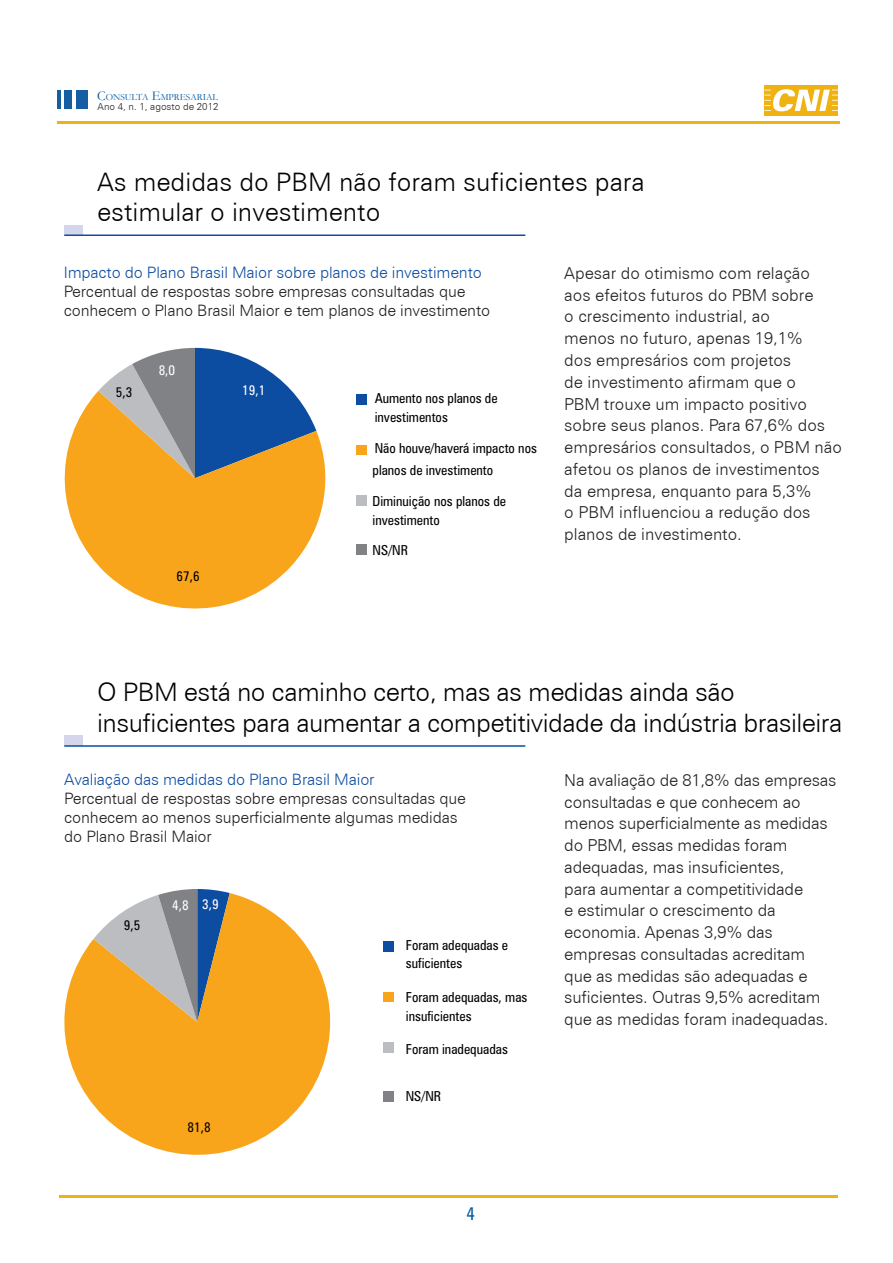
<style>
.page{position:relative;width:893px;height:1263px;background:#fff}
.page>*{position:absolute;margin:0;border:0;box-sizing:border-box;transform-origin:0 0}
.t1{font:300 25.5px/30.6px "Zurich BT";letter-spacing:-.02em;color:#000}
.t2{font:300 25.5px/30.6px "Zurich BT";color:#000}
.t3{font:condensed 18px "Zurich BT";color:#015ca3}
.corpo_texto{font:300 16.5px/21.8px "Zurich BT";letter-spacing:-.01em;color:#231f20}
.graficos{font:300 15.75px/18.8px "Zurich BT";letter-spacing:-.01em;color:#231f20}
.graficos-2{font:300 15.75px "Zurich BT";letter-spacing:-.01em;color:#0d4da1}
.t4{font:condensed 13.8px/19px "Zurich BT";color:#010202}
.t5{font:condensed 13.8px "Zurich BT";color:#fff}
.t6{font:300 9.75px "Zurich BT";color:#231f20}
.t7{font:9.45px "Garamond";color:#015ca3}
.s1{font-size:13.5px}
</style>
<div class="page">
<hr style="left:59px;top:1195px;width:778px;height:3px;background:#efb211">
<hr style="left:58px;top:91px;width:3px;height:18px;background:#165ea4">
<div style="left:65px;top:91px;width:7px;height:18px;background:#165ea4"></div>
<div style="left:76px;top:91px;width:12px;height:18px;background:#165ea4"></div>
<hr style="left:58px;top:122px;width:782px;height:2px;background:#efb211">
<div style="left:764px;top:85px;width:74px;height:30px;background:#efb211"></div>
<svg style="left:764px;top:89px;width:74px;height:22px"></svg>
<svg style="left:64px;top:391px;width:262px;height:218px;fill:#f9a51b"></svg>
<svg style="left:98px;top:348px;width:218px;height:130px;background:#8d8f8c"></svg>
<div style="left:356px;top:394px;width:11px;height:11px;background:#0d4da1"></div>
<div style="left:356px;top:445px;width:11px;height:10px;background:#f9a51b"></div>
<div style="left:356px;top:495px;width:11px;height:11px;background:#bcbdc0"></div>
<div style="left:356px;top:544px;width:11px;height:11px;background:#808285"></div>
<div style="left:64px;top:225px;width:19px;height:10px;background:#d4d6eb"></div>
<div style="left:64px;top:736px;width:19px;height:10px;background:#d4d6eb"></div>
<hr style="left:64px;top:234px;width:461px;height:2px;background:#0d4da1">
<hr style="left:64px;top:745px;width:461px;height:2px;background:#0d4da1">
<div style="left:383px;top:941px;width:11px;height:11px;background:#0d4da1"></div>
<div style="left:383px;top:992px;width:11px;height:9px;background:#f9a51b"></div>
<div style="left:383px;top:1042px;width:11px;height:10px;background:#bcbdc0"></div>
<div style="left:383px;top:1091px;width:11px;height:11px;background:#808285"></div>
<svg style="left:64px;top:893px;width:267px;height:262px;fill:#f9a51b"></svg>
<svg style="left:94px;top:889px;width:136px;height:133px;background:#b9a480"></svg>
<p class="t7" style="left:97px;top:91px;width:122px"><span class="s1">C</span>ONSULTA <span class="s1">E</span>MPRESARIAL</p>
<p class="t6" style="left:98px;top:101px;width:122px">Ano 4, n. 1, agosto de 2012</p>
<p class="t2" style="left:97px;top:166px;width:549px">As medidas do PBM não foram suficientes para estimular o investimento</p>
<p class="graficos-2" style="left:64px;top:263px;width:419px">Impacto do Plano Brasil Maior sobre planos de investimento</p>
<p class="graficos" style="left:64px;top:282px;width:428px">Percentual de respostas sobre empresas consultadas que conhecem o Plano Brasil Maior e tem planos de investimento</p>
<p class="t4" style="left:116px;top:384px;width:18px">5,3</p>
<p class="t5" style="left:159px;top:365px;width:18px">8,0</p>
<p class="t5" style="left:242px;top:385px;width:25px">19,1</p>
<p class="t4" style="left:177px;top:568px;width:25px">67,6</p>
<p class="t4" style="left:375px;top:389px;width:124px">Aumento nos planos de investimentos</p>
<p class="t4" style="left:373px;top:439px;width:166px;line-height:21.1px">Não houve/haverá impacto nos planos de investimento</p>
<p class="t4" style="left:373px;top:493px;width:135px">Diminuição nos planos de investimento</p>
<p class="t4" style="left:373px;top:542px;width:37px">NS/NR</p>
<p class="corpo_texto" style="left:564px;top:262px;width:279px">Apesar do otimismo com relação<br>aos efeitos futuros do PBM sobre<br>o crescimento industrial, ao<br>menos no futuro, apenas 19,1%<br>dos empresários com projetos<br>de investimento afirmam que o<br>PBM trouxe um impacto positivo sobre seus planos. Para 67,6% dos empresários consultados, o PBM não afetou os planos de investimentos da empresa, enquanto para 5,3%<br>o PBM influenciou a redução dos planos de investimento.</p>
<p class="t1" style="left:97px;top:677px;width:747px">O PBM está no caminho certo, mas as medidas ainda são insuficientes para aumentar a competitividade da indústria brasileira</p>
<p class="corpo_texto" style="left:564px;top:769px;width:274px">Na avaliação de 81,8% das empresas consultadas e que conhecem ao menos superficialmente as medidas do PBM, essas medidas foram adequadas, mas insuficientes,<br>para aumentar a competitividade<br>e estimular o crescimento da economia. Apenas 3,9% das empresas consultadas acreditam que as medidas são adequadas e suficientes. Outras 9,5% acreditam que as medidas foram inadequadas.</p>
<p class="graficos-2" style="left:64px;top:770px;width:312px">Avaliação das medidas do Plano Brasil Maior</p>
<p class="graficos" style="left:64px;top:789px;width:403px">Percentual de respostas sobre empresas consultadas que conhecem ao menos superficialmente algumas medidas do Plano Brasil Maior</p>
<p class="t5" style="left:202px;top:899px;width:18px">3,9</p>
<p class="t5" style="left:172px;top:900px;width:18px">4,8</p>
<p class="t4" style="left:124px;top:917px;width:18px">9,5</p>
<p class="t4" style="left:406px;top:937px;width:104px;line-height:18.1px">Foram adequadas e suficientes</p>
<p class="t4" style="left:406px;top:989px;width:123px;line-height:18.1px">Foram adequadas, mas insuficientes</p>
<p class="t4" style="left:406px;top:1040px;width:104px">Foram inadequadas</p>
<p class="t4" style="left:406px;top:1087px;width:37px">NS/NR</p>
<p class="t4" style="left:188px;top:1118px;width:25px">81,8</p>
<p class="t3" style="left:466px;top:1203px;width:10px">4</p>
</div>
